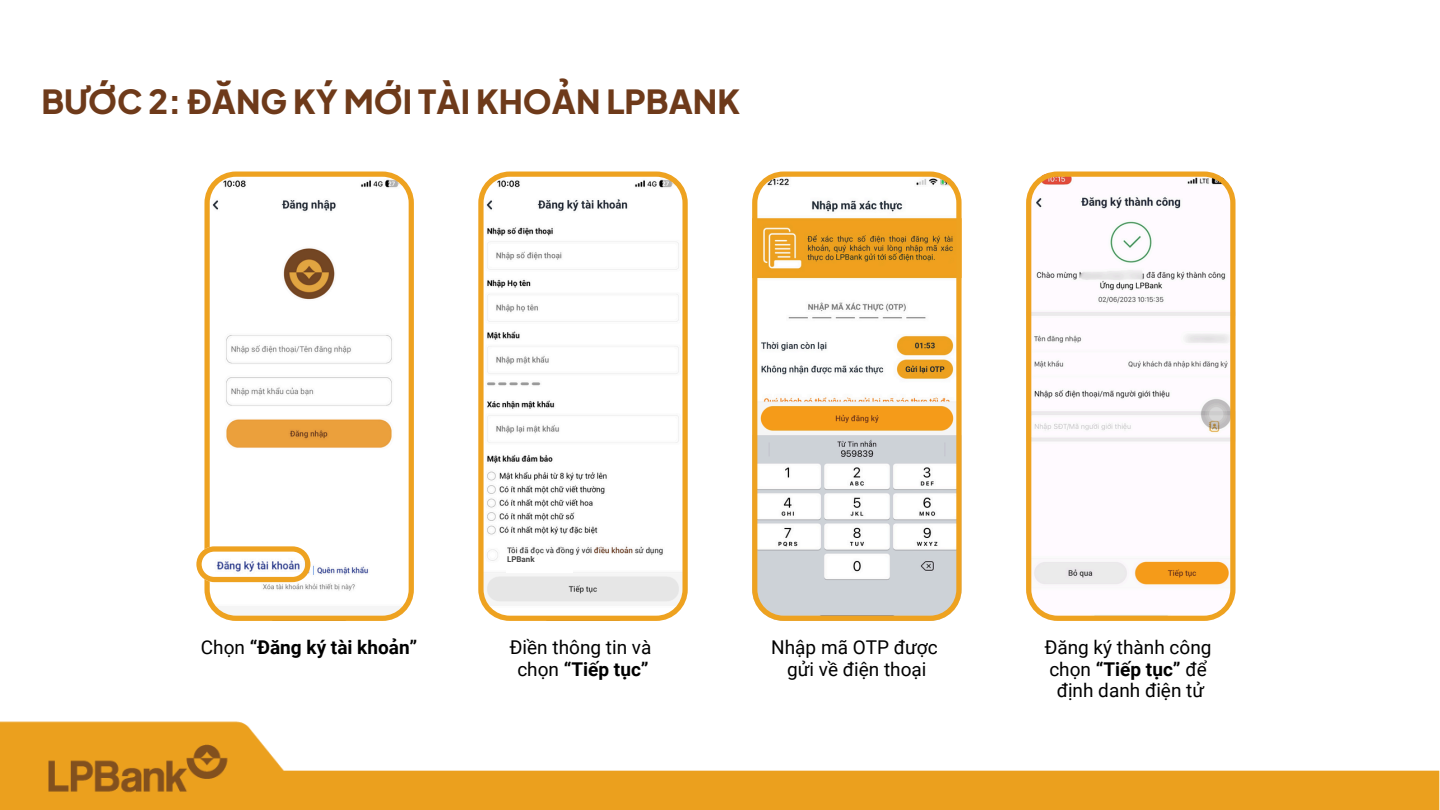
<style>
.page{position:relative;width:1440px;height:810px;background:#fff}
.page>*{position:absolute;margin:0;border:0;box-sizing:border-box;transform-origin:0 0}
.t1{font:800 33px "Plus Jakarta Sans";color:#6e3a1a}
.t2{font:19px/21.8px "Roboto";color:#000;text-align:center}
.t3{font:700 19px "Roboto";color:#000}
.t4{font:700 8px "Roboto";color:#464646}
.s1{font-weight:400}
.s2{font-weight:700}
</style>
<div class="page">
<img style="left:0;top:721px;width:1440px;height:89px">
<svg style="left:204px;top:172px;width:210px;height:449px"></svg>
<svg style="left:196px;top:546px;width:114px;height:36px"></svg>
<svg style="left:478px;top:172px;width:210px;height:449px"></svg>
<svg style="left:752px;top:172px;width:209px;height:449px"></svg>
<svg style="left:1026px;top:172px;width:209px;height:449px"></svg>
<div style="left:507px;top:555px;width:66px;height:18px;background:#fff"></div>
<h1 class="t1" style="left:41px;top:79px;width:700px">BƯỚC 2: ĐĂNG KÝ MỚI TÀI KHOẢN LPBANK</h1>
<p class="t4" style="left:507px;top:555px;width:29px">LPBank</p>
<h2 class="t3" style="left:201px;top:636px;width:218px"><span class="s1">Chọn</span> “Đăng ký tài khoản”</h2>
<h2 class="t2" style="left:510px;top:636px;width:143px">Điền thông tin và chọn <span class="s2">“Tiếp tục”</span></h2>
<h2 class="t2" style="left:771px;top:637px;width:168px">Nhập mã OTP được gửi về điện thoại</h2>
<h2 class="t2" style="left:1045px;top:636px;width:168px">Đăng ký thành công chọn <span class="s2">“Tiếp tục”</span> để định danh điện tử</h2>
</div>
